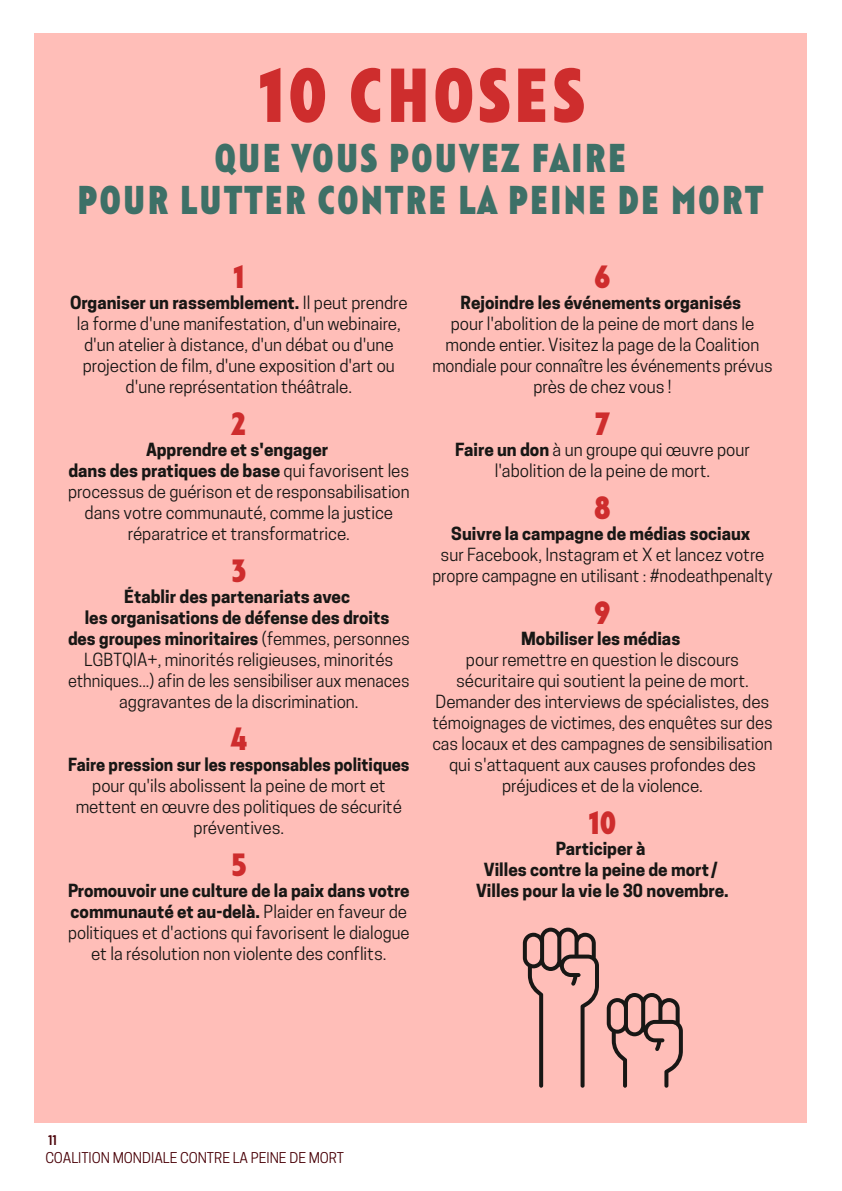
<style>
.page{position:relative;width:842px;height:1191px;background:#fff}
.page>*{position:absolute;margin:0;border:0;box-sizing:border-box;transform-origin:0 0}
.t1{font:900 76.2px "Mon Trappist";letter-spacing:.04em;color:#ce2d2d}
.t2{font:900 40px/42px "Mon Trappist";letter-spacing:.04em;color:#3e7067;text-align:center}
.t3{font:900 32px "Mon Trappist";color:#ce2d2d}
.t4{font:17px/21px "Cooper Hewitt";letter-spacing:-.005em;color:#181715;text-align:center}
.t5{font:700 17px/21px "Cooper Hewitt";color:#181715;text-align:center}
.t6{font:700 17px "Cooper Hewitt";color:#181715;scale:.96 1}
.t7{font:14px "Cooper Hewitt";color:#490007}
.t8{font:600 semi-condensed 14px "Barlow";color:#490007}
.s1{font-weight:700}
</style>
<div class="page">
<hr style="left:0;top:0;width:1px;height:1191px;background:#3e7067">
<div style="left:35px;top:33px;width:772px;height:1090px;background:#ffbeb8"></div>
<svg style="left:607px;top:993px;width:76px;height:94px"></svg>
<svg style="left:523px;top:927px;width:76px;height:160px"></svg>
<h1 class="t1" style="left:259px;top:53px;width:328px">10 CHOSES</h1>
<h2 class="t2" style="left:77px;top:140px;width:688px">QUE VOUS POUVEZ FAIRE<br>POUR LUTTER CONTRE LA PEINE DE MORT</h2>
<h3 class="t3" style="left:233px;top:259px;width:13px">1</h3>
<p class="t4" style="left:70px;top:294px;width:339px"><span class="s1">Organiser un rassemblement.</span> Il peut prendre la forme d'une manifestation, d'un webinaire, d'un atelier à distance, d'un débat ou d'une projection de film, d'une exposition d'art ou d'une représentation théâtrale.</p>
<h3 class="t3" style="left:232px;top:406px;width:16px">2</h3>
<p class="t4" style="left:68px;top:441px;width:343px"><span class="s1">Apprendre et s'engager<br>dans des pratiques de base</span> qui favorisent les processus de guérison et de responsabilisation dans votre communauté, comme la justice réparatrice et transformatrice.</p>
<h3 class="t3" style="left:231px;top:553px;width:17px">3</h3>
<p class="t4" style="left:68px;top:588px;width:343px"><span class="s1">Établir des partenariats avec<br>les organisations de défense des droits<br>des groupes minoritaires</span> (femmes, personnes LGBTQIA+, minorités religieuses, minorités ethniques...) afin de les sensibiliser aux menaces aggravantes de la discrimination.</p>
<h3 class="t3" style="left:230px;top:721px;width:18px">4</h3>
<p class="t6" style="left:68px;top:758px;width:357px">Faire pression sur les responsables politiques</p>
<p class="t4" style="left:76px;top:777px;width:328px">pour qu'ils abolissent la peine de mort et mettent en œuvre des politiques de sécurité préventives.</p>
<h3 class="t3" style="left:231px;top:847px;width:17px">5</h3>
<p class="t4" style="left:68px;top:882px;width:343px"><span class="s1">Promouvoir une culture de la paix dans votre communauté et au-delà.</span> Plaider en faveur de politiques et d'actions qui favorisent le dialogue et la résolution non violente des conflits.</p>
<h3 class="t3" style="left:594px;top:259px;width:18px">6</h3>
<p class="t5" style="left:460px;top:294px;width:282px">Rejoindre les événements organisés</p>
<p class="t4" style="left:432px;top:315px;width:342px">pour l'abolition de la peine de mort dans le monde entier. Visitez la page de la Coalition mondiale pour connaître les événements prévus près de chez vous !</p>
<h3 class="t3" style="left:595px;top:406px;width:16px">7</h3>
<p class="t4" style="left:455px;top:441px;width:296px"><span class="s1">Faire un don</span> à un groupe qui œuvre pour l'abolition de la peine de mort.</p>
<h3 class="t3" style="left:594px;top:490px;width:18px">8</h3>
<p class="t5" style="left:451px;top:525px;width:301px">Suivre la campagne de médias sociaux</p>
<p class="t4" style="left:432px;top:546px;width:342px">sur Facebook, Instagram et X et lancez votre propre campagne en utilisant : #nodeathpenalty</p>
<h3 class="t3" style="left:594px;top:595px;width:18px">9</h3>
<p class="t5" style="left:521px;top:630px;width:161px">Mobiliser les médias</p>
<p class="t4" style="left:432px;top:651px;width:342px">pour remettre en question le discours sécuritaire qui soutient la peine de mort.<br>Demander des interviews de spécialistes, des témoignages de victimes, des enquêtes sur des cas locaux et des campagnes de sensibilisation qui s'attaquent aux causes profondes des préjudices et de la violence.</p>
<h3 class="t3" style="left:589px;top:805px;width:29px">10</h3>
<p class="t5" style="left:476px;top:840px;width:254px">Participer à<br>Villes contre la peine de mort/<br>Villes pour la vie le 30 novembre.</p>
<p class="t8" style="left:48px;top:1130px;width:10px">11</p>
<p class="t7" style="left:45px;top:1152px;width:300px">COALITION MONDIALE CONTRE LA PEINE DE MORT</p>
</div>
